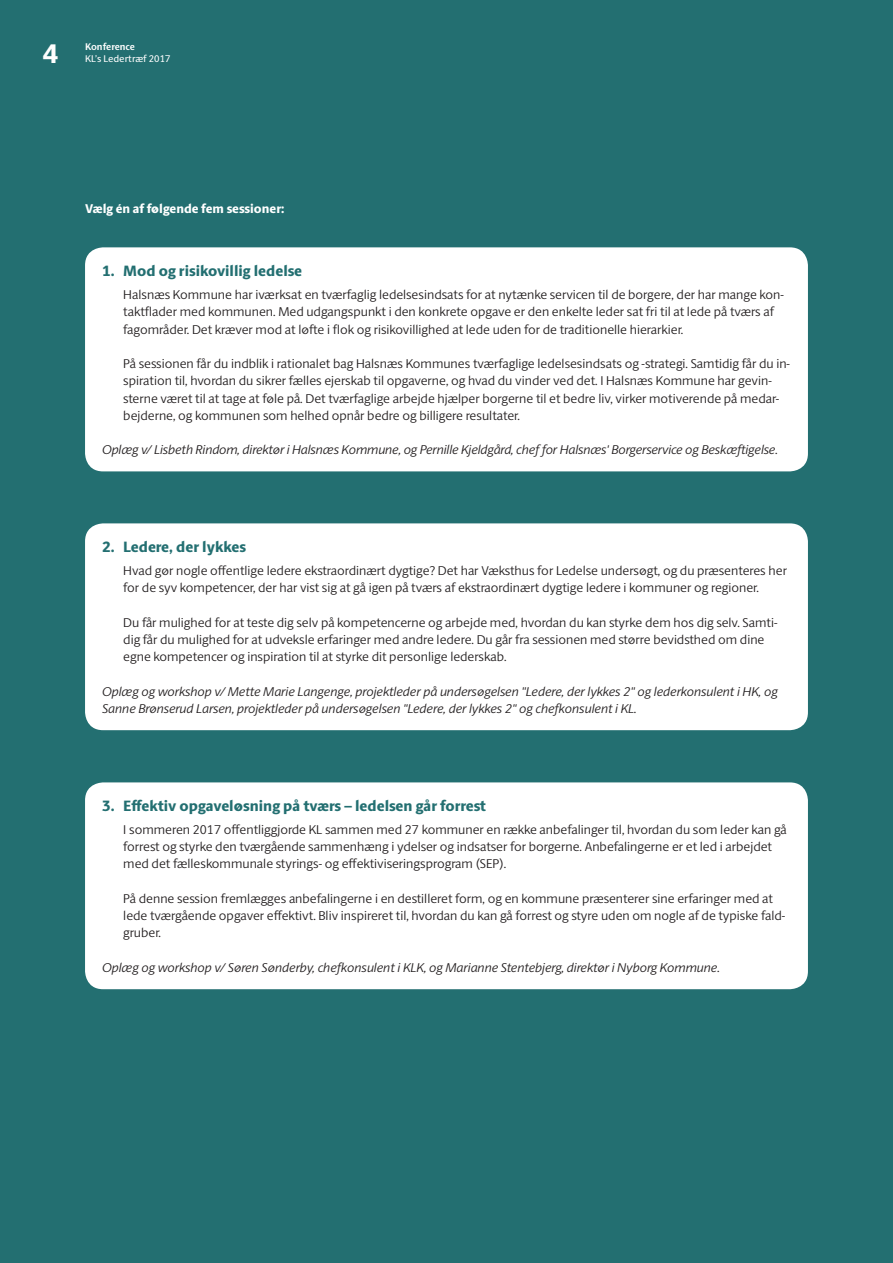
<style>
.page{position:relative;width:893px;height:1263px;background:#236f71}
.page>*{position:absolute;margin:0;border:0;box-sizing:border-box;transform-origin:0 0}
.Pagina_venstre{font:800 27px "ID Sans";color:#fff}
.t1{font:800 15px "ID Sans";color:#236f71}
.Brødtekst_-_SANS{font:300 12.75px/17.2px "ID Sans";color:#231f20}
.Brødtekst_-_SANS-2{font:italic 300 12.75px/17.2px "ID Sans";color:#231f20}
.Program_2_-_Tekst{font:800 12.75px "ID Sans";color:#fff}
.Klummetitel_VENSTRE{font:9.75px "ID Sans";color:#fff}
.Klummetitel_VENSTRE-2{font:700 9.75px "ID Sans";color:#fff}
</style>
<div class="page">
<div style="left:85px;top:247px;width:723px;height:224px;background:#fff;border-radius:18px"></div>
<div style="left:85px;top:523px;width:723px;height:207px;background:#fff;border-radius:18px"></div>
<div style="left:85px;top:782px;width:723px;height:207px;background:#fff;border-radius:18px"></div>
<p class="Pagina_venstre" style="left:43px;top:37px;width:17px">4</p>
<p class="Klummetitel_VENSTRE-2" style="left:85px;top:41px;width:51px">Konference</p>
<p class="Klummetitel_VENSTRE" style="left:85px;top:53px;width:87px">KL’s Ledertræf 2017</p>
<p class="Program_2_-_Tekst" style="left:85px;top:201px;width:201px">Vælg én af følgende fem sessioner:</p>
<p class="t1" style="left:102px;top:261px;width:202px">1. Mod og risikovillig ledelse</p>
<p class="Brødtekst_-_SANS" style="left:123px;top:286px;width:662px">Halsnæs Kommune har iværksat en tværfaglig ledelsesindsats for at nytænke servicen til de borgere, der har mange kon&shy;taktflader med kommunen. Med udgangspunkt i den konkrete opgave er den enkelte leder sat fri til at lede på tværs af fagområder. Det kræver mod at løfte i flok og risikovillighed at lede uden for de traditionelle hierarkier.</p>
<p class="Brødtekst_-_SANS" style="left:123px;top:355px;width:668px">På sessionen får du indblik i rationalet bag Halsnæs Kommunes tværfaglige ledelsesindsats og -strategi. Samtidig får du in&shy;spiration til, hvordan du sikrer fælles ejerskab til opgaverne, og hvad du vinder ved det. I Halsnæs Kommune har gevin&shy;sterne været til at tage at føle på. Det tværfaglige arbejde hjælper borgerne til et bedre liv, virker motiverende på medar&shy;bejderne, og kommunen som helhed opnår bedre og billigere resultater.</p>
<p class="Brødtekst_-_SANS-2" style="left:102px;top:441px;width:677px">Oplæg v/ Lisbeth Rindom, direktør i Halsnæs Kommune, og Pernille Kjeldgård, chef for Halsnæs' Borgerservice og Beskæftigelse.</p>
<p class="t1" style="left:102px;top:537px;width:146px">2. Ledere, der lykkes</p>
<p class="Brødtekst_-_SANS" style="left:123px;top:562px;width:665px">Hvad gør nogle offentlige ledere ekstraordinært dygtige? Det har Væksthus for Ledelse undersøgt, og du præsenteres her for de syv kompetencer, der har vist sig at gå igen på tværs af ekstraordinært dygtige ledere i kommuner og regioner.</p>
<p class="Brødtekst_-_SANS" style="left:123px;top:614px;width:656px">Du får mulighed for at teste dig selv på kompetencerne og arbejde med, hvordan du kan styrke dem hos dig selv. Samti&shy;dig får du mulighed for at udveksle erfaringer med andre ledere. Du går fra sessionen med større bevidsthed om dine egne kompetencer og inspiration til at styrke dit personlige lederskab.</p>
<p class="Brødtekst_-_SANS-2" style="left:102px;top:683px;width:677px">Oplæg og workshop v/ Mette Marie Langenge, projektleder på undersøgelsen "Ledere, der lykkes 2" og lederkonsulent i HK, og<br>Sanne Brønserud Larsen, projektleder på undersøgelsen "Ledere, der lykkes 2" og chefkonsulent i KL.</p>
<p class="t1" style="left:102px;top:796px;width:385px">3. Effektiv opgaveløsning på tværs – ledelsen går forrest</p>
<p class="Brødtekst_-_SANS" style="left:123px;top:821px;width:665px">I sommeren 2017 offentliggjorde KL sammen med 27 kommuner en række anbefalinger til, hvordan du som leder kan gå forrest og styrke den tværgående sammenhæng i ydelser og indsatser for borgerne. Anbefalingerne er et led i arbejdet med det fælleskommunale styrings- og effektiviseringsprogram (SEP).</p>
<p class="Brødtekst_-_SANS" style="left:123px;top:890px;width:663px">På denne session fremlægges anbefalingerne i en destilleret form, og en kommune præsenterer sine erfaringer med at lede tværgående opgaver effektivt. Bliv inspireret til, hvordan du kan gå forrest og styre uden om nogle af de typiske fald&shy;gruber.</p>
<p class="Brødtekst_-_SANS-2" style="left:102px;top:959px;width:619px">Oplæg og workshop v/ Søren Sønderby, chefkonsulent i KLK, og Marianne Stentebjerg, direktør i Nyborg Kommune.</p>
</div>
